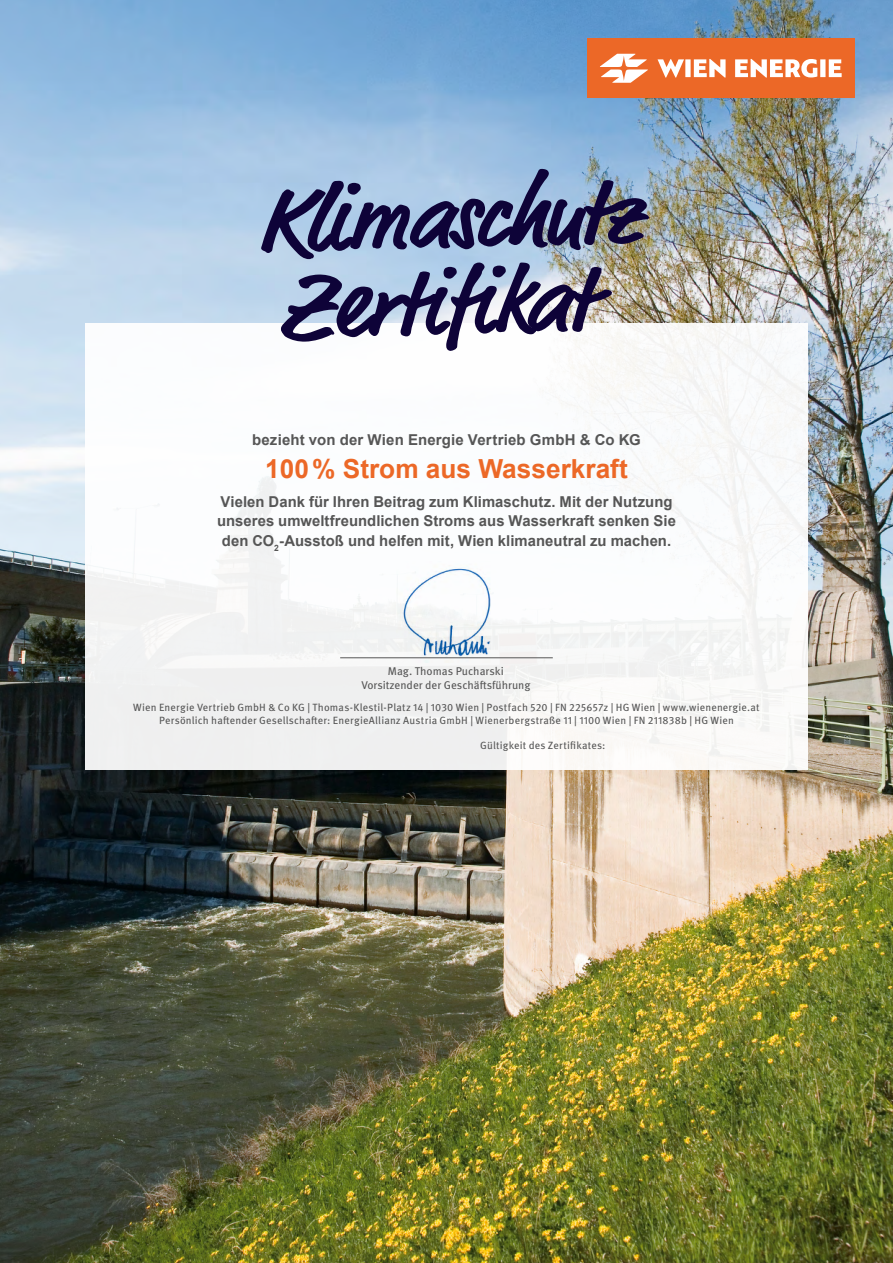
<style>
.page{position:relative;width:893px;height:1263px;background:#fff}
.page>*{position:absolute;margin:0;border:0;box-sizing:border-box;transform-origin:0 0}
.t1{font:700 94.2px "Market Pro";color:#0e0338}
.t2{font:700 26.25px "Arial";color:#ec6827}
.t3{font:700 15px "Arial";letter-spacing:.005em;color:#565656}
.t4{font:11.25px "Meta OT";color:#565656}
.t5{font:10.5px "Meta OT";letter-spacing:.02em;color:#565656}
</style>
<div class="page">
<img style="left:0;top:0;width:893px;height:1263px">
<div style="left:85px;top:323px;width:723px;height:447px;background:#fff"></div>
<img style="left:397px;top:567px;width:99px;height:95px">
<hr style="left:340px;top:657px;width:213px;height:1px;background:#565656">
<div style="left:587px;top:38px;width:268px;height:60px;background:#ec6827"></div>
<svg style="left:600px;top:54px;width:242px;height:29px"></svg>
<p class="t1" style="left:255px;top:157px;width:386px;rotate:-2deg">Klimaschutz</p>
<p class="t1" style="left:277px;top:243px;width:314px;rotate:-2deg">Zertifi kat</p>
<p class="t3" style="left:252px;top:429px;width:390px">bezieht von der Wien Energie Vertrieb GmbH &amp; Co KG</p>
<p class="t2" style="left:265px;top:451px;width:364px">100% Strom aus Wasserkraft</p>
<p class="t3" style="left:220px;top:491px;width:453px">Vielen Dank für Ihren Beitrag zum Klimaschutz. Mit der Nutzung</p>
<p class="t3" style="left:217px;top:511px;width:460px">unseres umweltfreundlichen Stroms aus Wasserkraft senken Sie</p>
<p class="t3" style="left:222px;top:530px;width:451px">den CO<sub>2</sub>-Ausstoß und helfen mit, Wien klimaneutral zu machen.</p>
<p class="t4" style="left:388px;top:665px;width:117px">Mag. Thomas Pucharski</p>
<p class="t4" style="left:361px;top:678px;width:171px">Vorsitzender der Geschäftsführung</p>
<p class="t5" style="left:133px;top:700px;width:628px">Wien Energie Vertrieb GmbH &amp; Co KG | Thomas-Klestil-Platz 14 | 1030 Wien | Postfach 520 | FN 225657z | HG Wien | www.wienenergie.at</p>
<p class="t5" style="left:159px;top:714px;width:576px">Persönlich haftender Gesellschafter: EnergieAllianz Austria GmbH | Wienerbergstraße 11 | 1100 Wien | FN 211838b | HG Wien</p>
<p class="t5" style="left:480px;top:739px;width:127px">Gültigkeit des Zertifikates:</p>
</div>
